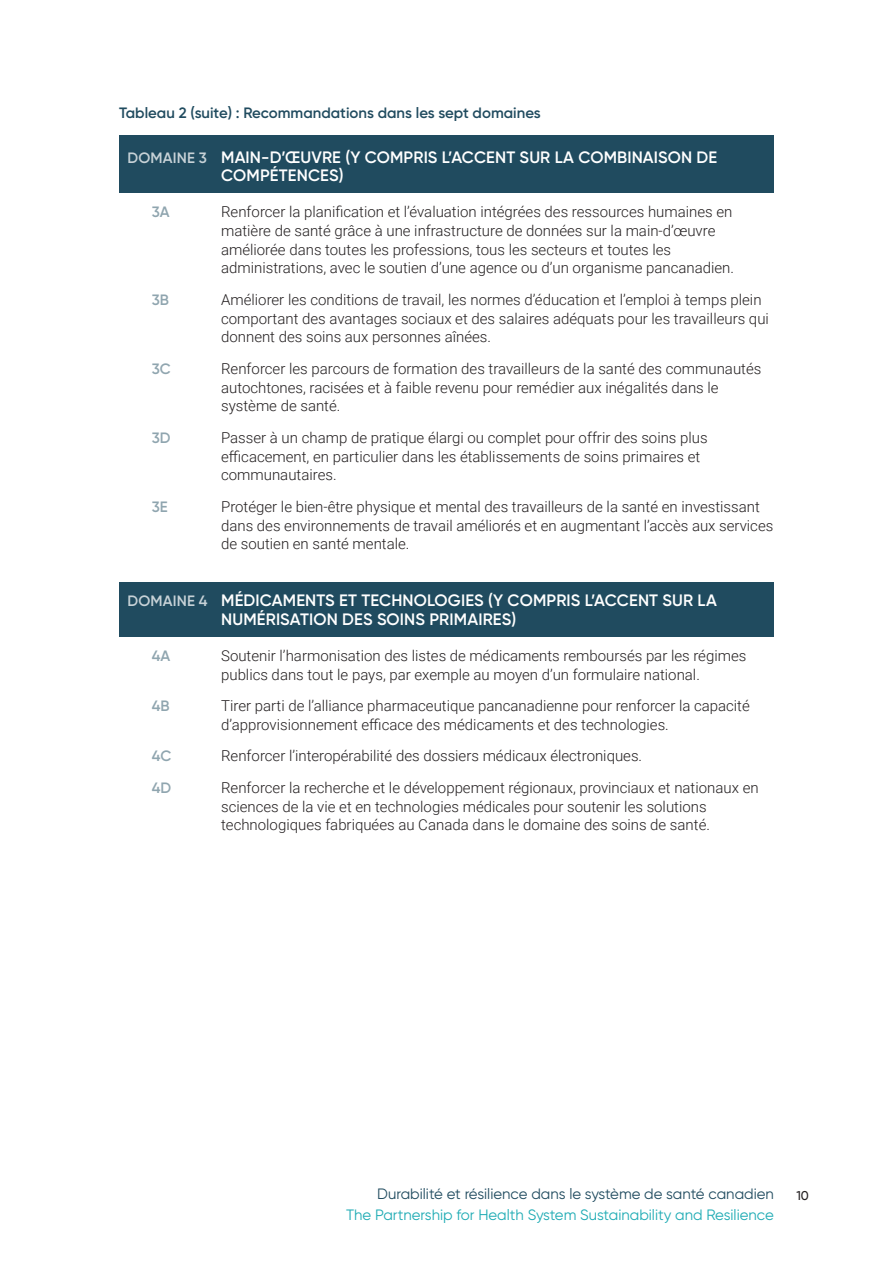
<style>
.page{position:relative;width:893px;height:1263px;background:#fff}
.page>*{position:absolute;margin:0;border:0;box-sizing:border-box;transform-origin:0 0}
.t1{font:600 16.5px/18.8px "Gilroy";letter-spacing:.01em;color:#fff}
.t2{font:300 15px/18.8px "Roboto";color:#231f20}
.t3{font:15px "Gilroy";color:#1eabb4}
.t4{font:600 15px "Gilroy";color:#204b5f}
.t5{font:15px "Gilroy";color:#204b5f}
.t6{font:600 15px "Gilroy";letter-spacing:.005em;color:rgb(32 75 95/.5)}
.t7{font:500 12.75px "Gilroy";color:#231f20}
.s1{font-size:15px;color:rgb(255 255 255/.75)}
</style>
<div class="page">
<div style="left:119px;top:136px;width:655px;height:57px;background:#204b5f"></div>
<div style="left:119px;top:583px;width:655px;height:54px;background:#204b5f"></div>
<p class="t4" style="left:119px;top:104px;width:423px">Tableau 2 (suite) : Recommandations dans les sept domaines</p>
<p class="t1" style="left:221px;top:147px;width:497px;text-indent:-94px"><span class="s1">DOMAINE 3</span> MAIN-D’ŒUVRE (Y COMPRIS L’ACCENT SUR LA COMBINAISON DE<br>COMPÉTENCES)</p>
<p class="t6" style="left:152px;top:203px;width:19px">3A</p>
<p class="t2" style="left:221px;top:203px;width:514px">Renforcer la planification et l’évaluation intégrées des ressources humaines en matière de santé grâce à une infrastructure de données sur la main-d’œuvre améliorée dans toutes les professions, tous les secteurs et toutes les administrations, avec le soutien d’une agence ou d’un organisme pancanadien.</p>
<p class="t6" style="left:152px;top:291px;width:19px">3B</p>
<p class="t2" style="left:221px;top:290px;width:549px">Améliorer les conditions de travail, les normes d’éducation et l’emploi à temps plein comportant des avantages sociaux et des salaires adéquats pour les travailleurs qui donnent des soins aux personnes aînées.</p>
<p class="t6" style="left:152px;top:360px;width:21px">3C</p>
<p class="t2" style="left:221px;top:359px;width:542px">Renforcer les parcours de formation des travailleurs de la santé des communautés autochtones, racisées et à faible revenu pour remédier aux inégalités dans le système de santé.</p>
<p class="t6" style="left:152px;top:429px;width:20px">3D</p>
<p class="t2" style="left:221px;top:428px;width:488px">Passer à un champ de pratique élargi ou complet pour offrir des soins plus efficacement, en particulier dans les établissements de soins primaires et communautaires.</p>
<p class="t6" style="left:152px;top:498px;width:18px">3E</p>
<p class="t2" style="left:221px;top:497px;width:554px">Protéger le bien-être physique et mental des travailleurs de la santé en investissant dans des environnements de travail améliorés et en augmentant l’accès aux services de soutien en santé mentale.</p>
<p class="t1" style="left:221px;top:591px;width:497px;text-indent:-94px"><span class="s1">DOMAINE 4</span> MÉDICAMENTS ET TECHNOLOGIES (Y COMPRIS L’ACCENT SUR LA<br>NUMÉRISATION DES SOINS PRIMAIRES)</p>
<p class="t6" style="left:152px;top:647px;width:20px">4A</p>
<p class="t2" style="left:221px;top:646px;width:527px">Soutenir l’harmonisation des listes de médicaments remboursés par les régimes publics dans tout le pays, par exemple au moyen d’un formulaire national.</p>
<p class="t6" style="left:152px;top:697px;width:19px">4B</p>
<p class="t2" style="left:221px;top:697px;width:530px">Tirer parti de l’alliance pharmaceutique pancanadienne pour renforcer la capacité d’approvisionnement efficace des médicaments et des technologies.</p>
<p class="t6" style="left:152px;top:747px;width:21px">4C</p>
<p class="t2" style="left:221px;top:747px;width:423px">Renforcer l’interopérabilité des dossiers médicaux électroniques.</p>
<p class="t6" style="left:152px;top:779px;width:21px">4D</p>
<p class="t2" style="left:221px;top:778px;width:539px">Renforcer la recherche et le développement régionaux, provinciaux et nationaux en sciences de la vie et en technologies médicales pour soutenir les solutions technologiques fabriquées au Canada dans le domaine des soins de santé.</p>
<p class="t5" style="left:377px;top:1189px;width:398px">Durabilité et résilience dans le système de santé canadien</p>
<p class="t7" style="left:796px;top:1190px;width:14px">10</p>
<p class="t3" style="left:346px;top:1209px;width:429px">The Partnership for Health System Sustainability and Resilience</p>
</div>
